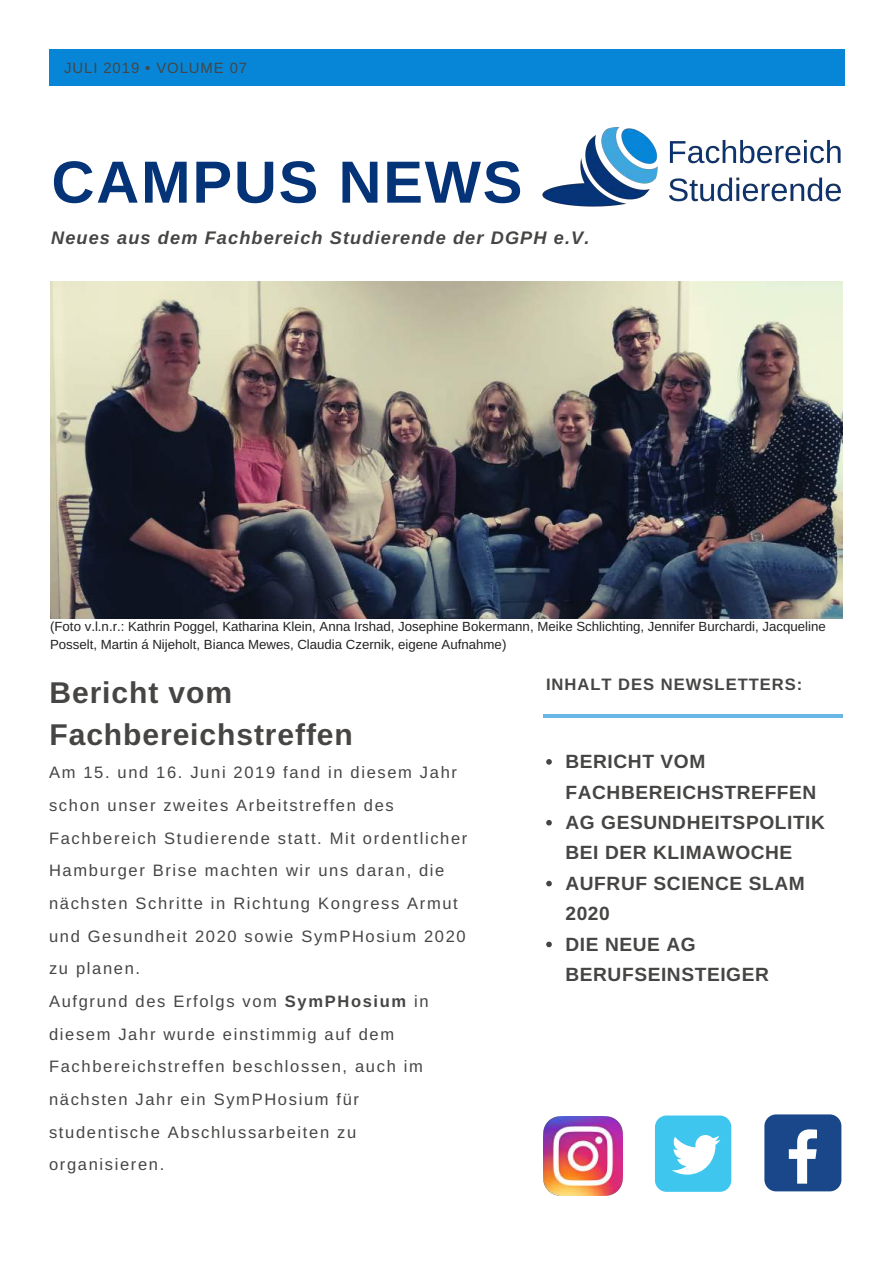
<style>
.page{position:relative;width:894px;height:1264px;background:#fff}
.page>*{position:absolute;margin:0;border:0;box-sizing:border-box;transform-origin:0 0}
.t1{font:700 59.55px "Arimo";letter-spacing:.03em;color:#043377}
.t2{font:700 30px/41.7px "Arimo";letter-spacing:.03em;color:#464544}
.t3{font:700 19.2px/30.5px "Arimo";letter-spacing:.03em;color:#464544}
.t4{font:italic 700 18.15px "Arimo";letter-spacing:.06em;color:#464544}
.t5{font:16.5px/32.7px "Arimo";letter-spacing:.1em;color:#464544}
.t6{font:700 16.5px "Arimo";letter-spacing:.06em;color:#464544}
.t7{font:14.85px "Arimo";letter-spacing:.06em;color:#464544}
.t8{font:13.2px/18px "Arimo";color:#222}
.s1{font-weight:700}
</style>
<div class="page">
<svg style="left:546px;top:759px;width:5px;height:5px"></svg>
<svg style="left:546px;top:820px;width:5px;height:5px"></svg>
<svg style="left:546px;top:880px;width:5px;height:6px"></svg>
<svg style="left:546px;top:941px;width:5px;height:6px"></svg>
<hr style="left:543px;top:714px;width:299px;height:3px;background:#0786d8">
<img style="left:51px;top:281px;width:791px;height:337px">
<div style="left:50px;top:50px;width:794px;height:36px;background:#0786d8"></div>
<img style="left:531px;top:49px;width:314px;height:276px">
<div style="left:764px;top:1114px;width:77px;height:77px;background:#1a4789;border-radius:12px"></div>
<svg style="left:788px;top:1129px;width:28px;height:54px"></svg>
<div style="left:654px;top:1115px;width:77px;height:76px;background:#3fc6ee;border-radius:12px"></div>
<svg style="left:672px;top:1135px;width:48px;height:39px"></svg>
<img style="left:543px;top:1116px;width:79px;height:78px">
<p class="t7" style="left:64px;top:60px;width:184px">JULI 2019 • VOLUME 07</p>
<h1 class="t1" style="left:51px;top:149px;width:472px">CAMPUS NEWS</h1>
<p class="t4" style="left:51px;top:227px;width:539px">Neues aus dem Fachbereich Studierende der DGPH e.V.</p>
<p class="t8" style="left:50px;top:617px;width:777px">(Foto v.l.n.r.: Kathrin Poggel, Katharina Klein, Anna Irshad, Josephine Bokermann, Meike Schlichting, Jennifer Burchardi, Jacqueline<br>Posselt, Martin á Nijeholt, Bianca Mewes, Claudia Czernik, eigene Aufnahme)</p>
<h2 class="t2" style="left:49px;top:672px;width:305px">Bericht vom<br>Fachbereichstreffen</h2>
<p class="t5" style="left:49px;top:756px;width:420px">Am 15. und 16. Juni 2019 fand in diesem Jahr schon unser zweites Arbeitstreffen des Fachbereich Studierende statt. Mit ordentlicher Hamburger Brise machten wir uns daran, die nächsten Schritte in Richtung Kongress Armut und Gesundheit 2020 sowie SymPHosium 2020 zu planen.<br>Aufgrund des Erfolgs vom <span class="s1">SymPHosium</span> in diesem Jahr wurde einstimmig auf dem Fachbereichstreffen beschlossen, auch im nächsten Jahr ein SymPHosium für studentische Abschlussarbeiten zu organisieren.</p>
<p class="t6" style="left:546px;top:675px;width:258px">INHALT DES NEWSLETTERS:</p>
<p class="t3" style="left:565px;top:746px;width:261px">BERICHT VOM<br>FACHBEREICHSTREFFEN<br>AG GESUNDHEITSPOLITIK<br>BEI DER KLIMAWOCHE<br>AUFRUF SCIENCE SLAM<br>2020<br>DIE NEUE AG<br>BERUFSEINSTEIGER</p>
</div>
